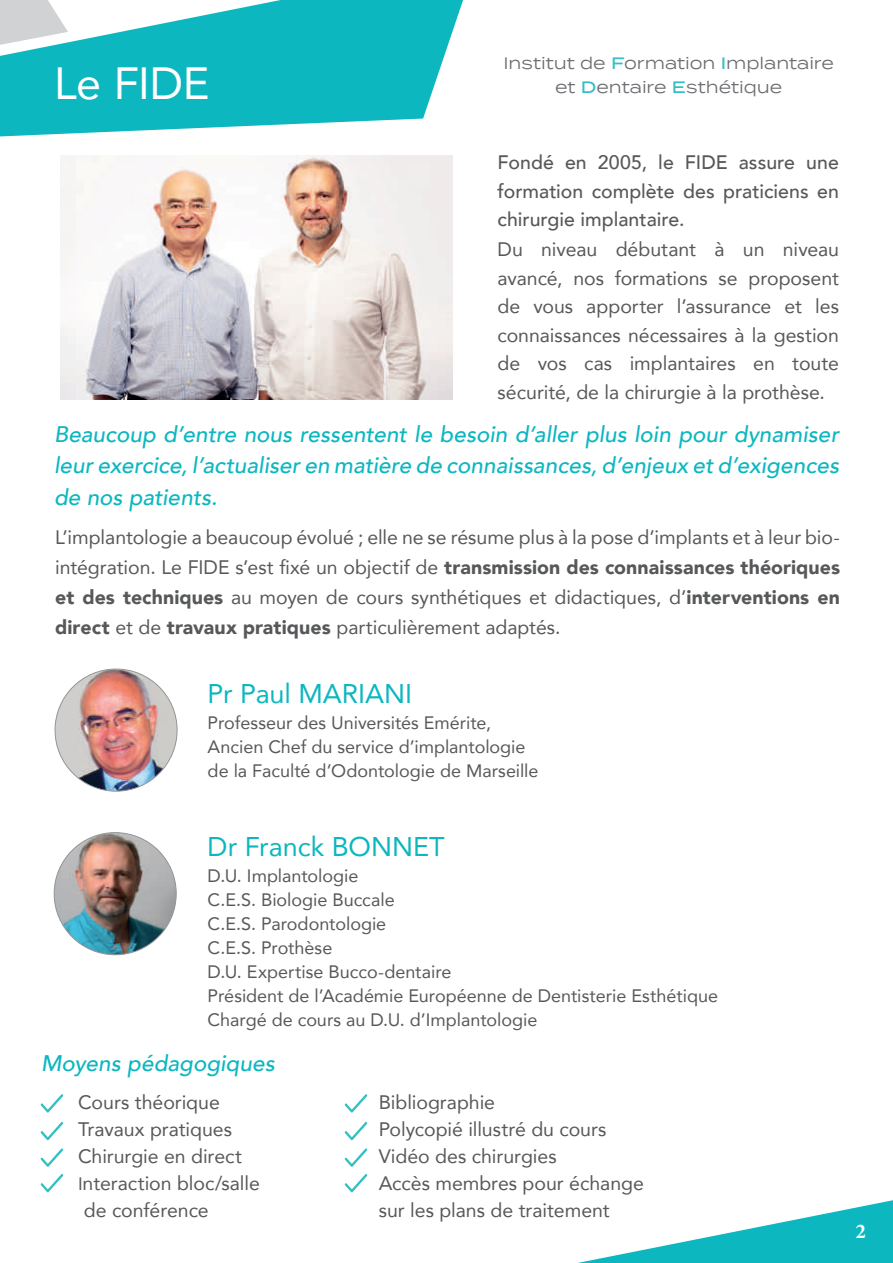
<style>
.page{position:relative;width:893px;height:1263px;background:#fff}
.page>*{position:absolute;margin:0;border:0;box-sizing:border-box;transform-origin:0 0}
.t1{font:45px "Avenir";letter-spacing:-.005em;color:#fff}
.t2{font:27px "Avenir";color:#0cb7c0}
.t3{font:italic 500 22.5px/31.5px "Avenir";letter-spacing:.005em;color:#0cb7c0;text-align:justify}
.t4{font:700 21px "Minion Pro";color:#fff}
.t5{font:19.5px/27px "Avenir";color:#57585a;text-align:justify}
.t6{font:500 19.5px/28.5px "Avenir";color:#57585a;text-align:justify}
.t7{font:18px/24px "Avenir";color:#57585a}
.t8{font:16.5px/24px "Termina";color:#6c6d70;text-align:center}
.s1{font-weight:500;color:#35bfc4}
.s2{font-weight:900}
.s3{font-size:18px}
</style>
<div class="page">
<svg style="left:578px;top:1200px;width:315px;height:63px"></svg>
<img style="left:60px;top:155px;width:393px;height:245px">
<svg style="left:0;top:0;width:463px;height:136px;fill:#0cb7c0"></svg>
<svg style="left:0;top:0;width:68px;height:45px"></svg>
<img style="left:55px;top:669px;width:122px;height:122px;border-radius:61px">
<img style="left:54px;top:833px;width:122px;height:122px;border-radius:61px">
<svg style="left:41px;top:1094px;width:22px;height:19px"></svg>
<svg style="left:345px;top:1094px;width:22px;height:19px"></svg>
<svg style="left:41px;top:1122px;width:22px;height:18px"></svg>
<svg style="left:345px;top:1122px;width:22px;height:18px"></svg>
<svg style="left:41px;top:1148px;width:22px;height:19px"></svg>
<svg style="left:345px;top:1148px;width:22px;height:19px"></svg>
<svg style="left:41px;top:1174px;width:22px;height:18px"></svg>
<svg style="left:345px;top:1174px;width:22px;height:18px"></svg>
<h1 class="t1" style="left:54px;top:47px;width:157px">Le FIDE</h1>
<p class="t8" style="left:503px;top:51px;width:332px">Institut de <span class="s1">F</span>ormation <span class="s1">I</span>mplantaire et <span class="s1">D</span>entaire <span class="s1">E</span>sthétique</p>
<p class="t6" style="left:497px;top:147px;width:343px">Fondé en 2005, le FIDE assure une formation complète des praticiens en chirurgie implantaire.</p>
<p class="t5" style="left:497px;top:235px;width:343px;line-height:28.5px">Du niveau débutant à un niveau avancé, nos formations se proposent de vous apporter l’assurance et les connaissances nécessaires à la gestion de vos cas implantaires en toute sécurité, de la chirurgie à la prothèse.</p>
<p class="t3" style="left:54px;top:418px;width:786px">Beaucoup d’entre nous ressentent le besoin d’aller plus loin pour dynamiser leur exercice, l’actualiser en matière de connaissances, d’enjeux et d’exigences de nos patients.</p>
<p class="t5" style="left:55px;top:521px;width:786px;line-height:30px">L’implantologie a beaucoup évolué ; elle ne se résume plus à la pose d’implants et à leur bio&shy;intégration. Le FIDE s’est fixé un objectif de <span class="s2">transmission des connaissances théoriques et des techniques</span> au moyen de cours synthétiques et didactiques, d’<span class="s2">interventions en direct</span> et de <span class="s2">travaux pratiques</span> particulièrement adaptés.</p>
<h2 class="t2" style="left:208px;top:672px;width:206px">Pr Paul MARIANI</h2>
<p class="t7" style="left:208px;top:710px;width:332px">Professeur des Universités Emérite,<br>Ancien Chef du service d’implantologie de la Faculté d’Odontologie de Marseille</p>
<h2 class="t2" style="left:208px;top:825px;width:239px">Dr Franck BONNET</h2>
<p class="t7" style="left:208px;top:863px;width:512px">D.U. Implantologie<br>C.E.S. Biologie Buccale<br>C.E.S. Parodontologie<br>C.E.S. Prothèse<br>D.U. Expertise Bucco-dentaire<br>Président de l’Académie Européenne de Dentisterie Esthétique<br>Chargé de cours au D.U. d’Implantologie</p>
<p class="t3" style="left:41px;top:1047px;width:235px">Moyens pédagogiques</p>
<p class="t5" style="left:78px;top:1088px;width:183px;text-align:left">Cours théorique<br>Travaux pratiques<br>Chirurgie en direct<br><span class="s3">I</span>nteraction bloc/salle de conférence</p>
<p class="t5" style="left:379px;top:1088px;width:267px;text-align:left">Bibliographie<br>Polycopié illustré du cours<br>Vidéo des chirurgies<br>Accès membres pour échange sur les plans de traitement</p>
<p class="t4" style="left:855px;top:1216px;width:12px">2</p>
</div>
